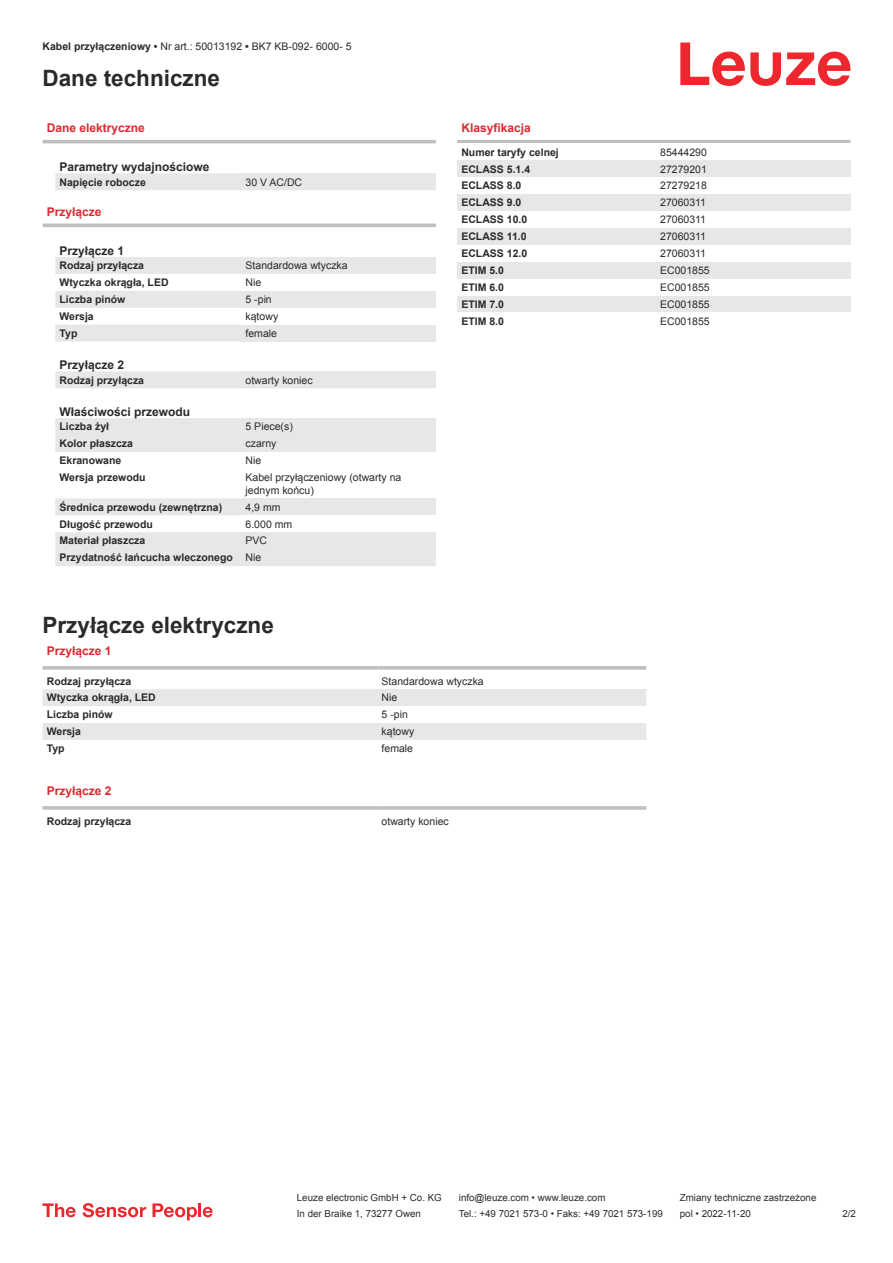
<style>
.page{position:relative;width:893px;height:1263px;background:#fff}
.page>*{position:absolute;margin:0;border:0;box-sizing:border-box;transform-origin:0 0}
.t1{font:700 22.5px "Arial";color:#2b292a}
.t2{font:700 12px "Arial";color:#2b292a}
.t3{font:700 12px "Arial";color:#db2a30}
.t4{font:700 10.5px/17px "Arial";color:#2b292a}
.t5{font:10.5px/12.6px "Arial";color:#2b292a}
.t6{font:9.75px "Arial";color:#2b292a}
.s1{font-weight:700}
.s2{font-weight:400}
</style>
<div class="page">
<svg style="left:680px;top:43px;width:170px;height:43px"></svg>
<svg style="left:55px;top:173px;width:381px;height:393px"></svg>
<hr style="left:43px;top:140px;width:393px;height:3px;background:#bdbfc1">
<div style="left:242px;top:173px;width:194px;height:17px;background:#e6e7e9"></div>
<div style="left:43px;top:207px;width:393px;height:18px;background:#fff"></div>
<hr style="left:43px;top:224px;width:393px;height:3px;background:#bdbfc1">
<div style="left:242px;top:257px;width:194px;height:17px;background:#e6e7e9"></div>
<div style="left:242px;top:274px;width:194px;height:17px;background:#fff"></div>
<div style="left:242px;top:291px;width:194px;height:17px;background:#e6e7e9"></div>
<div style="left:242px;top:308px;width:194px;height:17px;background:#fff"></div>
<div style="left:242px;top:325px;width:194px;height:16px;background:#e6e7e9"></div>
<div style="left:242px;top:371px;width:194px;height:17px;background:#e6e7e9"></div>
<div style="left:242px;top:418px;width:194px;height:17px;background:#e6e7e9"></div>
<div style="left:242px;top:435px;width:194px;height:17px;background:#e6e7e9"></div>
<div style="left:242px;top:452px;width:194px;height:17px;background:#fff"></div>
<div style="left:242px;top:469px;width:194px;height:29px;background:#fff"></div>
<div style="left:242px;top:498px;width:194px;height:17px;background:#e6e7e9"></div>
<div style="left:242px;top:515px;width:194px;height:17px;background:#fff"></div>
<div style="left:242px;top:532px;width:194px;height:17px;background:#e6e7e9"></div>
<div style="left:242px;top:549px;width:194px;height:17px;background:#e6e7e9"></div>
<svg style="left:43px;top:689px;width:335px;height:51px"></svg>
<svg style="left:43px;top:666px;width:335px;height:4px"></svg>
<svg style="left:378px;top:666px;width:268px;height:4px"></svg>
<div style="left:378px;top:689px;width:268px;height:17px;background:#e6e7e9"></div>
<div style="left:378px;top:723px;width:268px;height:17px;background:#e6e7e9"></div>
<hr style="left:43px;top:806px;width:335px;height:4px;background:#bdbfc1">
<hr style="left:378px;top:806px;width:268px;height:4px;background:#c8c9cb">
<hr style="left:457px;top:140px;width:393px;height:3px;background:#bdbfc1">
<div style="left:457px;top:160px;width:200px;height:17px;background:#e6e7e9"></div>
<div style="left:657px;top:160px;width:193px;height:17px;background:#e6e7e9"></div>
<div style="left:457px;top:194px;width:200px;height:17px;background:#e6e7e9"></div>
<div style="left:657px;top:194px;width:193px;height:17px;background:#e6e7e9"></div>
<div style="left:457px;top:228px;width:200px;height:17px;background:#e6e7e9"></div>
<div style="left:657px;top:228px;width:193px;height:17px;background:#e6e7e9"></div>
<div style="left:457px;top:262px;width:200px;height:17px;background:#e6e7e9"></div>
<div style="left:657px;top:262px;width:193px;height:17px;background:#e6e7e9"></div>
<div style="left:457px;top:296px;width:200px;height:16px;background:#e6e7e9"></div>
<div style="left:657px;top:296px;width:193px;height:16px;background:#e6e7e9"></div>
<svg style="left:43px;top:1203px;width:33px;height:14px"></svg>
<svg style="left:83px;top:1203px;width:63px;height:14px"></svg>
<svg style="left:153px;top:1203px;width:44px;height:17px"></svg>
<hr style="left:198px;top:1203px;width:3px;height:14px;background:#ed272d">
<svg style="left:203px;top:1207px;width:10px;height:10px"></svg>
<p class="t5" style="left:43px;top:41px;width:311px"><span class="s1">Kabel przyłączeniowy •</span> Nr art.: 50013192 <span class="s1">•</span> BK7 KB-092- 6000- 5</p>
<h1 class="t1" style="left:43px;top:70px;width:179px">Dane techniczne</h1>
<p class="t3" style="left:47px;top:124px;width:100px">Dane elektryczne</p>
<p class="t2" style="left:60px;top:158px;width:152px">Parametry wydajnościowe</p>
<p class="t4" style="left:60px;top:173px;width:88px">Napięcie robocze</p>
<p class="t5" style="left:246px;top:175px;width:58px">30 V AC/DC</p>
<p class="t3" style="left:47px;top:203px;width:56px">Przyłącze</p>
<p class="t2" style="left:60px;top:242px;width:66px">Przyłącze 1</p>
<p class="t4" style="left:60px;top:257px;width:86px">Rodzaj przyłącza</p>
<p class="t5" style="left:246px;top:259px;width:104px">Standardowa wtyczka</p>
<p class="t4" style="left:60px;top:274px;width:111px">Wtyczka okrągła, LED</p>
<p class="t5" style="left:246px;top:277px;width:17px">Nie</p>
<p class="t4" style="left:60px;top:291px;width:67px">Liczba pinów</p>
<p class="t5" style="left:246px;top:294px;width:28px">5 -pin</p>
<p class="t4" style="left:60px;top:308px;width:36px">Wersja</p>
<p class="t5" style="left:246px;top:310px;width:34px">kątowy</p>
<p class="t4" style="left:60px;top:326px;width:19px">Typ</p>
<p class="t5" style="left:246px;top:327px;width:33px">female</p>
<p class="t2" style="left:60px;top:357px;width:66px">Przyłącze 2</p>
<p class="t4" style="left:60px;top:372px;width:86px">Rodzaj przyłącza</p>
<p class="t5" style="left:246px;top:374px;width:69px">otwarty koniec</p>
<p class="t2" style="left:60px;top:403px;width:132px">Właściwości przewodu</p>
<p class="t4" style="left:60px;top:418px;width:51px">Liczba żył</p>
<p class="t5" style="left:246px;top:420px;width:49px">5 Piece(s)</p>
<p class="t4" style="left:60px;top:435px;width:75px">Kolor płaszcza</p>
<p class="t5" style="left:246px;top:438px;width:32px">czarny</p>
<p class="t4" style="left:60px;top:452px;width:63px">Ekranowane</p>
<p class="t5" style="left:246px;top:455px;width:17px">Nie</p>
<p class="t4" style="left:60px;top:469px;width:88px">Wersja przewodu</p>
<p class="t5" style="left:246px;top:471px;width:157px">Kabel przyłączeniowy (otwarty na jednym końcu)</p>
<p class="t4" style="left:60px;top:499px;width:164px">Średnica przewodu (zewnętrzna)</p>
<p class="t5" style="left:246px;top:501px;width:37px">4,9 mm</p>
<p class="t4" style="left:60px;top:515px;width:95px">Długość przewodu</p>
<p class="t5" style="left:246px;top:517px;width:48px">6.000 mm</p>
<p class="t4" style="left:60px;top:532px;width:87px">Materiał płaszcza</p>
<p class="t4" style="left:60px;top:532px;width:209px;text-indent:186px"><span class="s2">PVC<br></span>Przydatność łańcucha wleczonego <span class="s2">Nie</span></p>
<p class="t3" style="left:461px;top:120px;width:71px">Klasyfikacja</p>
<p class="t4" style="left:461px;top:144px;width:99px">Numer taryfy celnej</p>
<p class="t5" style="left:660px;top:146px;width:48px">85444290</p>
<p class="t4" style="left:461px;top:160px;width:70px">ECLASS 5.1.4</p>
<p class="t5" style="left:660px;top:164px;width:48px">27279201</p>
<p class="t4" style="left:461px;top:177px;width:62px">ECLASS 8.0</p>
<p class="t5" style="left:660px;top:180px;width:48px">27279218</p>
<p class="t4" style="left:461px;top:194px;width:62px">ECLASS 9.0</p>
<p class="t5" style="left:660px;top:197px;width:47px">27060311</p>
<p class="t4" style="left:461px;top:211px;width:67px">ECLASS 10.0</p>
<p class="t5" style="left:660px;top:214px;width:47px">27060311</p>
<p class="t4" style="left:461px;top:228px;width:67px">ECLASS 11.0</p>
<p class="t5" style="left:660px;top:231px;width:47px">27060311</p>
<p class="t4" style="left:461px;top:245px;width:67px">ECLASS 12.0</p>
<p class="t5" style="left:660px;top:248px;width:47px">27060311</p>
<p class="t4" style="left:461px;top:262px;width:44px">ETIM 5.0</p>
<p class="t5" style="left:660px;top:264px;width:51px">EC001855</p>
<p class="t4" style="left:461px;top:279px;width:44px">ETIM 6.0</p>
<p class="t5" style="left:660px;top:281px;width:51px">EC001855</p>
<p class="t4" style="left:461px;top:296px;width:44px">ETIM 7.0</p>
<p class="t5" style="left:660px;top:298px;width:51px">EC001855</p>
<p class="t4" style="left:461px;top:313px;width:44px">ETIM 8.0</p>
<p class="t5" style="left:660px;top:315px;width:51px">EC001855</p>
<h1 class="t1" style="left:43px;top:609px;width:233px">Przyłącze elektryczne</h1>
<p class="t3" style="left:47px;top:642px;width:66px">Przyłącze 1</p>
<p class="t4" style="left:47px;top:672px;width:86px">Rodzaj przyłącza</p>
<p class="t5" style="left:382px;top:674px;width:104px">Standardowa wtyczka</p>
<p class="t4" style="left:47px;top:689px;width:111px">Wtyczka okrągła, LED</p>
<p class="t5" style="left:382px;top:692px;width:17px">Nie</p>
<p class="t4" style="left:47px;top:706px;width:67px">Liczba pinów</p>
<p class="t5" style="left:382px;top:709px;width:28px">5 -pin</p>
<p class="t4" style="left:47px;top:723px;width:36px">Wersja</p>
<p class="t5" style="left:382px;top:725px;width:34px">kątowy</p>
<p class="t4" style="left:47px;top:741px;width:19px">Typ</p>
<p class="t5" style="left:382px;top:742px;width:33px">female</p>
<p class="t3" style="left:47px;top:783px;width:66px">Przyłącze 2</p>
<p class="t4" style="left:47px;top:813px;width:86px">Rodzaj przyłącza</p>
<p class="t5" style="left:382px;top:814px;width:69px">otwarty koniec</p>
<p class="t6" style="left:297px;top:1191px;width:146px">Leuze electronic GmbH + Co. KG</p>
<p class="t6" style="left:459px;top:1191px;width:148px">info@leuze.com • www.leuze.com</p>
<p class="t6" style="left:680px;top:1191px;width:138px">Zmiany techniczne zastrzeżone</p>
<p class="t6" style="left:297px;top:1207px;width:126px">In der Braike 1, 73277 Owen</p>
<p class="t6" style="left:459px;top:1207px;width:205px">Tel.: +49 7021 573-0 • Faks: +49 7021 573-199</p>
<p class="t6" style="left:680px;top:1207px;width:72px">pol • 2022-11-20</p>
<p class="t6" style="left:842px;top:1210px;width:15px">2 /2</p>
</div>
